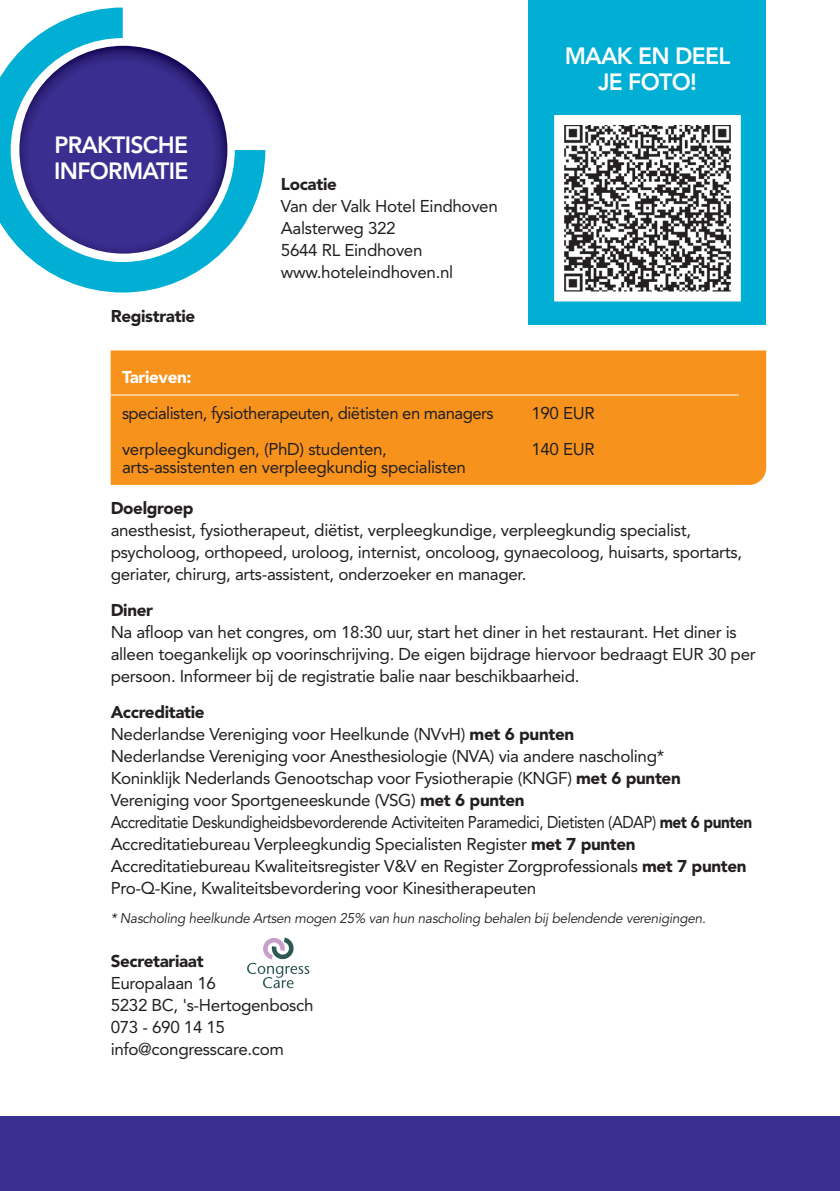
<style>
.page{position:relative;width:840px;height:1191px;background:#fff}
.page>*{position:absolute;margin:0;border:0;box-sizing:border-box;transform-origin:0 0}
.t1{font:800 23.4px/26.2px "Avenir LT Std";letter-spacing:-.03em;color:#fff}
.t2{font:17px/22px "Avenir LT Std";letter-spacing:-.02em;color:#231f20}
.t3{font:900 17px "Avenir LT Std";letter-spacing:-.02em;color:#231f20}
.t4{font:900 17px "Avenir LT Std";letter-spacing:-.02em;color:#fff}
.t5{font:italic 14px "Avenir LT Std";letter-spacing:-.02em;color:#231f20}
.s1{font-weight:900}
</style>
<div class="page">
<div style="left:528px;top:0;width:237px;height:324px;background:#00afd3"></div>
<svg style="left:0;top:8px;width:265px;height:284px"></svg>
<img style="left:19px;top:46px;width:208px;height:208px;border-radius:104px">
<img style="left:565px;top:126px;width:164px;height:164px">
<div style="left:554px;top:115px;width:186px;height:186px;border:10px solid #fff"></div>
<div style="left:111px;top:350px;width:654px;height:135px;background:#f7931d"></div>
<hr style="left:111px;top:394px;width:627px;height:1px;background:#fff">
<div style="left:0;top:1115px;width:839px;height:76px;background:#3b2f91"></div>
<svg style="left:247px;top:937px;width:62px;height:51px"></svg>
<h1 class="t1" style="left:54px;top:131px;width:136px">PRAKTISCHE<br>INFORMATIE</h1>
<p class="t3" style="left:111px;top:305px;width:86px">Registratie</p>
<p class="t3" style="left:281px;top:173px;width:57px">Locatie</p>
<p class="t2" style="left:281px;top:195px;width:218px">Van der Valk Hotel Eindhoven<br>Aalsterweg 322<br>5644 RL Eindhoven www.hoteleindhoven.nl</p>
<h1 class="t1" style="left:564px;top:43px;width:167px;text-align:center">MAAK EN DEEL<br>JE FOTO!</h1>
<p class="t4" style="left:122px;top:367px;width:71px">Tarieven:</p>
<p class="t2" style="left:122px;top:402px;width:373px">specialisten, fysiotherapeuten, diëtisten en managers</p>
<p class="t2" style="left:531px;top:402px;width:65px">190 EUR</p>
<p class="t2" style="left:122px;top:438px;width:266px">verpleegkundigen, (PhD) studenten,</p>
<p class="t2" style="left:531px;top:438px;width:65px">140 EUR</p>
<p class="t2" style="left:122px;top:456px;width:345px">arts-assistenten en verpleegkundig specialisten</p>
<p class="t3" style="left:111px;top:497px;width:84px">Doelgroep</p>
<p class="t2" style="left:111px;top:519px;width:632px">anesthesist, fysiotherapeut, diëtist, verpleegkundige, verpleegkundig specialist, psycholoog, orthopeed, uroloog, internist, oncoloog, gynaecoloog, huisarts, sportarts, geriater, chirurg, arts-assistent, onderzoeker en manager.</p>
<p class="t3" style="left:111px;top:599px;width:44px">Diner</p>
<p class="t2" style="left:111px;top:621px;width:646px">Na afloop van het congres, om 18:30 uur, start het diner in het restaurant. Het diner is alleen toegankelijk op voorinschrijving. De eigen bijdrage hiervoor bedraagt EUR 30 per persoon. Informeer bij de registratie balie naar beschikbaarheid.</p>
<p class="t2" style="left:111px;top:701px;width:642px"><span class="s1">Accreditatie<br></span>Nederlandse Vereniging voor Heelkunde (NVvH) <span class="s1">met 6 punten<br></span>Nederlandse Vereniging voor Anesthesiologie (NVA) via andere nascholing*<br>Koninklijk Nederlands Genootschap voor Fysiotherapie (KNGF) <span class="s1">met 6 punten </span>Vereniging voor Sportgeneeskunde (VSG) <span class="s1">met 6 punten<br></span>Accreditatie Deskundigheidsbevorderende Activiteiten Paramedici, Dietisten (ADAP) <span class="s1">met 6 punten </span>Accreditatiebureau Verpleegkundig Specialisten Register <span class="s1">met 7 punten </span>Accreditatiebureau Kwaliteitsregister V&amp;V en Register Zorgprofessionals <span class="s1">met 7 punten </span>Pro-Q-Kine, Kwaliteitsbevordering voor Kinesitherapeuten</p>
<p class="t5" style="left:111px;top:909px;width:596px">* Nascholing heelkunde Artsen mogen 25% van hun nascholing behalen bij belendende verenigingen.</p>
<p class="t3" style="left:111px;top:950px;width:94px">Secretariaat</p>
<p class="t2" style="left:111px;top:972px;width:204px">Europalaan 16<br>5232 BC, 's-Hertogenbosch<br>073 - 690 14 15 info@congresscare.com</p>
</div>
